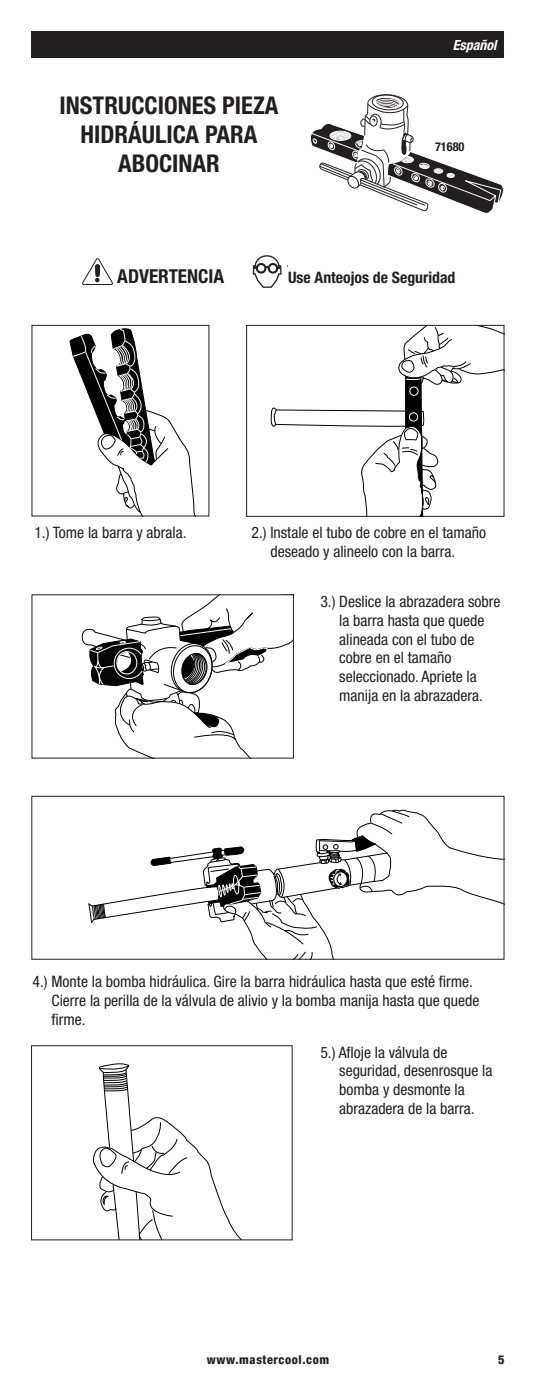
<style>
.page{position:relative;width:536px;height:1386px;background:#fff}
.page>*{position:absolute;margin:0;border:0;box-sizing:border-box;transform-origin:0 0}
.t1{font:700 condensed 24.5px/29.4px "Helvetica Neue";color:#231f20;text-align:center}
.t2{font:700 23.28px "Helvetica";color:#231f20}
.t3{font:700 condensed 19.25px "Helvetica Neue";color:#231f20}
.t4{font:700 16.62px "Helvetica";color:#000}
.t5{font:condensed 15.75px/18.9px "Helvetica Neue";color:#231f20}
.t6{font:700 condensed 15.75px "Helvetica Neue";color:#231f20}
.t7{font:italic 700 condensed 14px "Helvetica Neue";color:#fff}
.t8{font:800 condensed 12.25px "Helvetica Neue";letter-spacing:.05em;color:#231f20}
.t9{font:700 condensed 12.25px "Helvetica Neue";color:#231f20}
</style>
<div class="page">
<svg style="left:69px;top:328px;width:126px;height:186px"></svg>
<svg style="left:270px;top:327px;width:232px;height:188px"></svg>
<div style="left:246px;top:325px;width:258px;height:192px;border:1px solid #231f20"></div>
<svg style="left:81px;top:596px;width:211px;height:161px"></svg>
<div style="left:117px;top:651px;width:20px;height:23px;border:1px solid #fff;border-radius:50%"></div>
<svg style="left:88px;top:809px;width:414px;height:149px"></svg>
<div style="left:31px;top:796px;width:473px;height:164px;border:1px solid #231f20"></div>
<svg style="left:93px;top:1063px;width:148px;height:175px"></svg>
<div style="left:31px;top:1045px;width:261px;height:195px;border:1px solid #231f20"></div>
<svg style="left:310px;top:94px;width:194px;height:120px"></svg>
<svg style="left:82px;top:258px;width:31px;height:27px"></svg>
<svg style="left:252px;top:255px;width:30px;height:33px"></svg>
<div style="left:32px;top:32px;width:472px;height:26px;background:#231f20"></div>
<p class="t1" style="left:59px;top:90px;width:220px">INSTRUCCIONES PIEZA<br>HIDRÁULICA PARA<br>ABOCINAR</p>
<p class="t7" style="left:452px;top:37px;width:45px">Español</p>
<p class="t9" style="left:435px;top:139px;width:31px">71680</p>
<p class="t2" style="left:117px;top:259px;width:114px">WARNING</p>
<p class="t4" style="left:287px;top:261px;width:168px">Wear Safety Goggles</p>
<p class="t3" style="left:117px;top:265px;width:108px">ADVERTENCIA</p>
<p class="t6" style="left:288px;top:267px;width:169px">Use Anteojos de Seguridad</p>
<p class="t5" style="left:34px;top:523px;width:154px">1.) Tome la barra y abrala.</p>
<p class="t5" style="left:270px;top:523px;width:217px;text-indent:-19px">2.) Instale el tubo de cobre en el tamaño deseado y alineelo con la barra.</p>
<p class="t5" style="left:339px;top:592px;width:163px;text-indent:-19px">3.) Deslice la abrazadera sobre la barra hasta que quede alineada con el tubo de cobre en el tamaño seleccionado. Apriete la manija en la abrazadera.</p>
<p class="t5" style="left:51px;top:972px;width:429px;text-indent:-19px">4.) Monte la bomba hidráulica. Gire la barra hidráulica hasta que esté firme.<br>Cierre la perilla de la válvula de alivio y la bomba manija hasta que quede firme.</p>
<p class="t5" style="left:339px;top:1042px;width:155px;text-indent:-19px">5.) Afloje la válvula de seguridad, desenrosque la bomba y desmonte la abrazadera de la barra.</p>
<p class="t8" style="left:207px;top:1352px;width:124px">www.mastercool.com</p>
<p class="t8" style="left:498px;top:1352px;width:8px">5</p>
</div>
